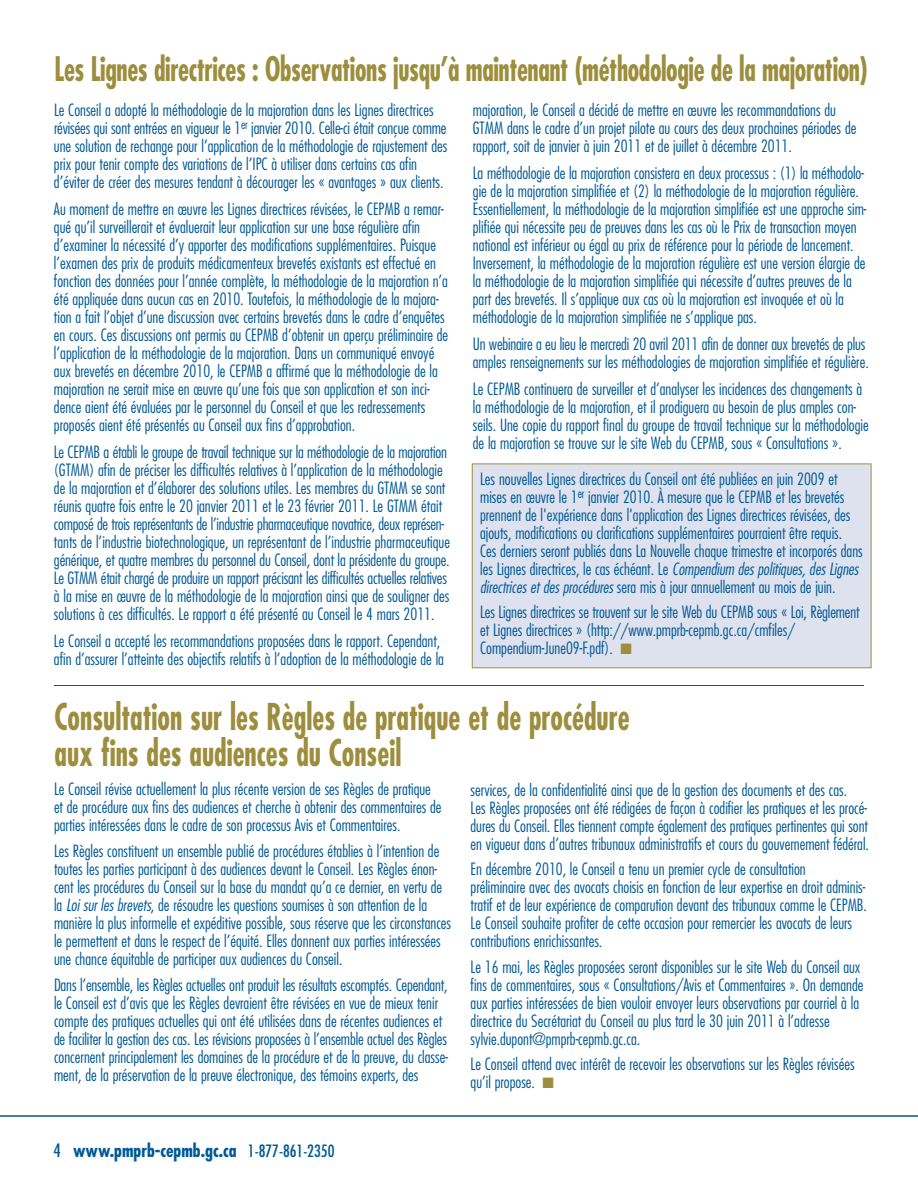
<style>
.page{position:relative;width:918px;height:1188px;background:#fff}
.page>*{position:absolute;margin:0;border:0;box-sizing:border-box;transform-origin:0 0}
.t1{font:700 condensed 36px/36px "Futura LT";color:#9d8e3e;scale:.8 1}
.t2{font:700 condensed 33px "Futura LT";letter-spacing:-.015em;color:#9d8e3e;scale:.8 1}
.t3{font:700 condensed 18px "Futura LT";color:#005996}
.t4{font:300 condensed 16.5px/18px "Futura LT";color:#005996}
.s1{font-style:italic}
.s2{color:#9d8e3e}
.s3{font-weight:400}
.s4{font-weight:400;font-size:16.5px}
</style>
<div class="page">
<hr style="left:0;top:1115px;width:918px;height:2px;background:#005996">
<hr style="left:54px;top:685px;width:810px;height:1px;background:#005996">
<div style="left:473px;top:464px;width:398px;height:203px;background:#dee2ee"></div>
<div style="left:472px;top:464px;width:399px;height:204px;border:1px solid #9d8e3e"></div>
<h2 class="t2" style="left:55px;top:55px;width:1018px">Les Lignes directrices : Observations jusqu’à maintenant (méthodologie de la majoration)</h2>
<p class="t4" style="left:54px;top:102px;width:395px">Le Conseil a adopté la méthodologie de la majoration dans les Lignes directrices révisées qui sont entrées en vigueur le 1<sup>er</sup> janvier 2010. Celle-ci était conçue comme une solution de rechange pour l’application de la méthodologie de rajustement des prix pour tenir compte des variations de l’IPC à utiliser dans certains cas afin d’éviter de créer des mesures tendant à décourager les « avantages » aux clients.</p>
<p class="t4" style="left:54px;top:201px;width:396px">Au moment de mettre en œuvre les Lignes directrices révisées, le CEPMB a remar&shy;qué qu’il surveillerait et évaluerait leur application sur une base régulière afin d’examiner la nécessité d’y apporter des modifications supplémentaires. Puisque l’examen des prix de produits médicamenteux brevetés existants est effectué en fonction des données pour l’année complète, la méthodologie de la majoration n’a été appliquée dans aucun cas en 2010. Toutefois, la méthodologie de la majora&shy;tion a fait l’objet d’une discussion avec certains brevetés dans le cadre d’enquêtes en cours. Ces discussions ont permis au CEPMB d’obtenir un aperçu préliminaire de l’application de la méthodologie de la majoration. Dans un communiqué envoyé aux brevetés en décembre 2010, le CEPMB a affirmé que la méthodologie de la majoration ne serait mise en œuvre qu’une fois que son application et son inci&shy;dence aient été évaluées par le personnel du Conseil et que les redressements proposés aient été présentés au Conseil aux fins d’approbation.</p>
<p class="t4" style="left:54px;top:444px;width:398px">Le CEPMB a établi le groupe de travail technique sur la méthodologie de la majoration (GTMM) afin de préciser les difficultés relatives à l’application de la méthodologie de la majoration et d’élaborer des solutions utiles. Les membres du GTMM se sont réunis quatre fois entre le 20 janvier 2011 et le 23 février 2011. Le GTMM était composé de trois représentants de l’industrie pharmaceutique novatrice, deux représen&shy;tants de l’industrie biotechnologique, un représentant de l’industrie pharmaceutique générique, et quatre membres du personnel du Conseil, dont la présidente du groupe.<br>Le GTMM était chargé de produire un rapport précisant les difficultés actuelles relatives à la mise en œuvre de la méthodologie de la majoration ainsi que de souligner des solutions à ces difficultés. Le rapport a été présenté au Conseil le 4 mars 2011.</p>
<p class="t4" style="left:54px;top:633px;width:392px">Le Conseil a accepté les recommandations proposées dans le rapport. Cependant, afin d’assurer l’atteinte des objectifs relatifs à l’adoption de la méthodologie de la</p>
<p class="t4" style="left:473px;top:102px;width:385px">majoration, le Conseil a décidé de mettre en œuvre les recommandations du<br>GTMM dans le cadre d’un projet pilote au cours des deux prochaines périodes de rapport, soit de janvier à juin 2011 et de juillet à décembre 2011.</p>
<p class="t4" style="left:473px;top:165px;width:395px">La méthodologie de la majoration consistera en deux processus : (1) la méthodolo&shy;gie de la majoration simplifiée et (2) la méthodologie de la majoration régulière.<br>Essentiellement, la méthodologie de la majoration simplifiée est une approche sim&shy;plifiée qui nécessite peu de preuves dans les cas où le Prix de transaction moyen national est inférieur ou égal au prix de référence pour la période de lancement.<br>Inversement, la méthodologie de la majoration régulière est une version élargie de la méthodologie de la majoration simplifiée qui nécessite d’autres preuves de la part des brevetés. Il s’applique aux cas où la majoration est invoquée et où la méthodologie de la majoration simplifiée ne s’applique pas.</p>
<p class="t4" style="left:473px;top:336px;width:397px">Un webinaire a eu lieu le mercredi 20 avril 2011 afin de donner aux brevetés de plus amples renseignements sur les méthodologies de majoration simplifiée et régulière.</p>
<p class="t4" style="left:473px;top:381px;width:397px">Le CEPMB continuera de surveiller et d’analyser les incidences des changements à la méthodologie de la majoration, et il prodiguera au besoin de plus amples con&shy;seils. Une copie du rapport final du groupe de travail technique sur la méthodologie de la majoration se trouve sur le site Web du CEPMB, sous « Consultations ».</p>
<p class="t4" style="left:480px;top:471px;width:384px">Les nouvelles Lignes directrices du Conseil ont été publiées en juin 2009 et mises en œuvre le 1<sup>er</sup> janvier 2010. À mesure que le CEPMB et les brevetés prennent de l'expérience dans l'application des Lignes directrices révisées, des ajouts, modifications ou clarifications supplémentaires pourraient être requis.<br>Ces derniers seront publiés dans La Nouvelle chaque trimestre et incorporés dans les Lignes directrices, le cas échéant. Le <span class="s1">Compendium des politiques, des Lignes directrices et des procédures</span> sera mis à jour annuellement au mois de juin.</p>
<p class="t4" style="left:480px;top:605px;width:381px">Les Lignes directrices se trouvent sur le site Web du CEPMB sous « Loi, Règlement et Lignes directrices » (http://www.pmprb-cepmb.gc.ca/cmfiles/<br>Compendium-June09-F.pdf). <span class="s2">■</span></p>
<h1 class="t1" style="left:55px;top:702px;width:721px">Consultation sur les Règles de pratique et de procédure aux fins des audiences du Conseil</h1>
<p class="t4" style="left:54px;top:782px;width:389px">Le Conseil révise actuellement la plus récente version de ses Règles de pratique et de procédure aux fins des audiences et cherche à obtenir des commentaires de parties intéressées dans le cadre de son processus Avis et Commentaires.</p>
<p class="t4" style="left:54px;top:843px;width:399px">Les Règles constituent un ensemble publié de procédures établies à l’intention de toutes les parties participant à des audiences devant le Conseil. Les Règles énon&shy;cent les procédures du Conseil sur la base du mandat qu’a ce dernier, en vertu de la <span class="s1">Loi sur les brevets</span>, de résoudre les questions soumises à son attention de la manière la plus informelle et expéditive possible, sous réserve que les circonstances le permettent et dans le respect de l’équité. Elles donnent aux parties intéressées une chance équitable de participer aux audiences du Conseil.</p>
<p class="t4" style="left:54px;top:977px;width:396px">Dans l’ensemble, les Règles actuelles ont produit les résultats escomptés. Cependant, le Conseil est d’avis que les Règles devraient être révisées en vue de mieux tenir compte des pratiques actuelles qui ont été utilisées dans de récentes audiences et de faciliter la gestion des cas. Les révisions proposées à l’ensemble actuel des Règles concernent principalement les domaines de la procédure et de la preuve, du classe&shy;ment, de la préservation de la preuve électronique, des témoins experts, des</p>
<p class="t4" style="left:471px;top:782px;width:400px">services, de la confidentialité ainsi que de la gestion des documents et des cas.<br>Les Règles proposées ont été rédigées de façon à codifier les pratiques et les procé&shy;dures du Conseil. Elles tiennent compte également des pratiques pertinentes qui sont en vigueur dans d’autres tribunaux administratifs et cours du gouvernement fédéral.</p>
<p class="t4" style="left:471px;top:861px;width:398px">En décembre 2010, le Conseil a tenu un premier cycle de consultation<br>préliminaire avec des avocats choisis en fonction de leur expertise en droit adminis&shy;tratif et de leur expérience de comparution devant des tribunaux comme le CEPMB.<br>Le Conseil souhaite profiter de cette occasion pour remercier les avocats de leurs contributions enrichissantes.</p>
<p class="t4" style="left:471px;top:959px;width:394px">Le 16 mai, les Règles proposées seront disponibles sur le site Web du Conseil aux fins de commentaires, sous « Consultations/Avis et Commentaires ». On demande aux parties intéressées de bien vouloir envoyer leurs observations par courriel à la directrice du Secrétariat du Conseil au plus tard le 30 juin 2011 à l’adresse sylvie.dupont@pmprb-cepmb.gc.ca.</p>
<p class="t4" style="left:471px;top:1056px;width:385px">Le Conseil attend avec intérêt de recevoir les observations sur les Règles révisées qu’il propose. <span class="s2">■</span></p>
<p class="t3" style="left:53px;top:1142px;width:283px"><span class="s3">4</span> www.pmprb-cepmb.gc.ca <span class="s4">1-877-861-2350</span></p>
</div>
